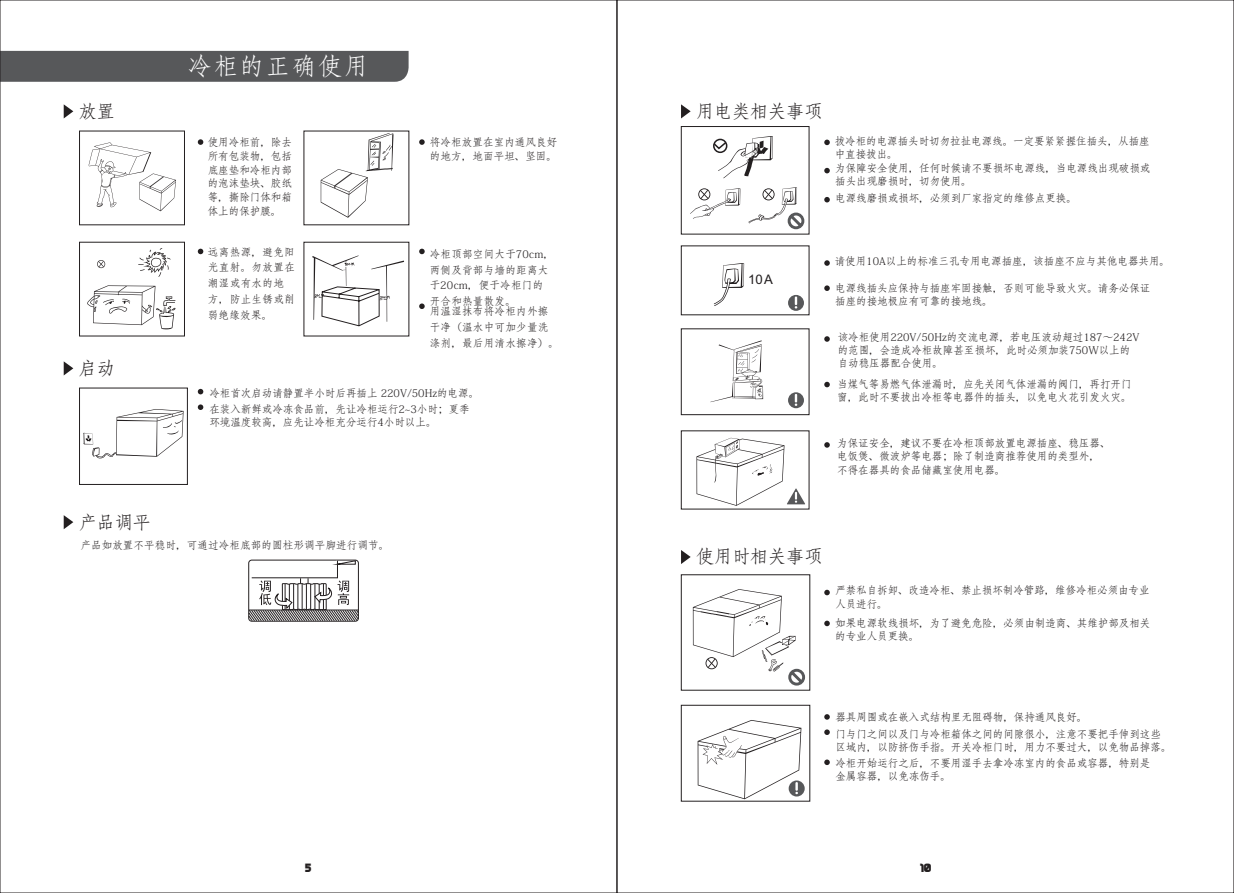
<style>
.page{position:relative;width:1234px;height:893px;background:#fff}
.page>*{position:absolute;margin:0;border:0;box-sizing:border-box;transform-origin:0 0}
.t1{font:24px "Adobe Fangsong Std";letter-spacing:.085em;color:#fff}
.t2{font:18px "Adobe Fangsong Std";color:#231f20}
.t3{font:13.2px "Arial";color:#231f20}
.t4{font:12px "Age";color:#231f20}
.t5{font:10.5px/13.2px "Adobe Fangsong Std";color:#231f20}
.t6{font:10.5px/15.8px "Adobe Fangsong Std";letter-spacing:.03em;color:#231f20}
.t7{font:10.5px/15.8px "Adobe Fangsong Std";letter-spacing:.04em;color:#231f20}
</style>
<div class="page">
<div style="left:680px;top:705px;width:130px;height:96px;border:1px solid #231f20"></div>
<svg style="left:824px;top:590px;width:5px;height:5px"></svg>
<svg style="left:824px;top:621px;width:5px;height:5px"></svg>
<svg style="left:824px;top:714px;width:5px;height:6px"></svg>
<svg style="left:824px;top:729px;width:5px;height:6px"></svg>
<svg style="left:824px;top:759px;width:5px;height:6px"></svg>
<svg style="left:697px;top:720px;width:107px;height:79px"></svg>
<svg style="left:692px;top:589px;width:114px;height:97px"></svg>
<svg style="left:788px;top:392px;width:15px;height:16px"></svg>
<svg style="left:710px;top:340px;width:53px;height:62px"></svg>
<div style="left:680px;top:328px;width:129px;height:87px;border:1px solid #231f20"></div>
<svg style="left:824px;top:336px;width:5px;height:6px"></svg>
<svg style="left:824px;top:442px;width:5px;height:6px"></svg>
<svg style="left:824px;top:382px;width:5px;height:5px"></svg>
<svg style="left:788px;top:295px;width:15px;height:16px"></svg>
<svg style="left:690px;top:136px;width:115px;height:94px"></svg>
<svg style="left:714px;top:263px;width:30px;height:43px"></svg>
<div style="left:680px;top:126px;width:129px;height:108px;border:1px solid #231f20"></div>
<svg style="left:824px;top:140px;width:5px;height:5px"></svg>
<svg style="left:824px;top:168px;width:5px;height:5px"></svg>
<svg style="left:824px;top:197px;width:5px;height:5px"></svg>
<svg style="left:824px;top:260px;width:5px;height:6px"></svg>
<svg style="left:824px;top:285px;width:5px;height:6px"></svg>
<svg style="left:696px;top:438px;width:109px;height:68px"></svg>
<svg style="left:320px;top:133px;width:73px;height:85px"></svg>
<svg style="left:419px;top:249px;width:5px;height:5px"></svg>
<svg style="left:419px;top:139px;width:5px;height:6px"></svg>
<svg style="left:198px;top:249px;width:5px;height:5px"></svg>
<svg style="left:198px;top:139px;width:5px;height:6px"></svg>
<svg style="left:419px;top:303px;width:5px;height:6px"></svg>
<div style="left:79px;top:131px;width:106px;height:94px;border:1px solid #231f20"></div>
<div style="left:79px;top:242px;width:106px;height:94px;border:1px solid #231f20"></div>
<svg style="left:88px;top:142px;width:88px;height:69px"></svg>
<svg style="left:87px;top:248px;width:88px;height:81px"></svg>
<svg style="left:312px;top:255px;width:92px;height:72px"></svg>
<svg style="left:198px;top:389px;width:5px;height:5px"></svg>
<svg style="left:198px;top:404px;width:5px;height:6px"></svg>
<div style="left:79px;top:388px;width:109px;height:97px;border:1px solid #231f20"></div>
<svg style="left:83px;top:409px;width:100px;height:49px"></svg>
<svg style="left:248px;top:560px;width:111px;height:62px"></svg>
<svg style="left:64px;top:515px;width:9px;height:14px"></svg>
<svg style="left:64px;top:361px;width:9px;height:14px"></svg>
<svg style="left:64px;top:104px;width:9px;height:14px"></svg>
<div style="left:2px;top:51px;width:407px;height:31px;background:#57585a"></div>
<svg style="left:681px;top:104px;width:9px;height:14px"></svg>
<svg style="left:681px;top:550px;width:9px;height:14px"></svg>
<h2 class="t2" style="left:79px;top:102px;width:37px">放置</h2>
<h2 class="t2" style="left:79px;top:359px;width:37px">启动</h2>
<h2 class="t2" style="left:79px;top:513px;width:73px">产品调平</h2>
<h1 class="t1" style="left:188px;top:54px;width:182px">冷柜的正确使用</h1>
<p class="t5" style="left:208px;top:135px;width:85px;line-height:13.6px;text-align:justify">使用冷柜前，除去所有包装物，包括底座垫和冷柜内部的泡沫垫块、胶纸等，撕除门体和箱体上的保护膜。</p>
<p class="t5" style="left:429px;top:135px;width:129px;line-height:13.6px">将冷柜放置在室内通风良好的地方，地面平坦、坚固。</p>
<p class="t7" style="left:208px;top:244px;width:89px">远离热源，避免阳光直射。勿放置在潮湿或有水的地方，防止生锈或削弱绝缘效果。</p>
<p class="t6" style="left:429px;top:246px;width:126px">冷柜顶部空间大于70cm，两侧及背部与墙的距离大于20cm，便于冷柜门的开合和热量散发。</p>
<p class="t6" style="left:429px;top:303px;width:131px">用温湿抹布将冷柜内外擦干净（温水中可加少量洗涤剂，最后用清水擦净）。</p>
<p class="t5" style="left:209px;top:385px;width:271px;line-height:16.5px">冷柜首次启动请静置半小时后再插上 220V/50Hz的电源。在装入新鲜或冷冻食品前，先让冷柜运行2~3小时；夏季</p>
<p class="t5" style="left:209px;top:416px;width:228px">环境温度较高，应先让冷柜充分运行4小时以上。</p>
<p class="t5" style="left:80px;top:538px;width:310px">产品如放置不平稳时，可通过冷柜底部的圆柱形调平脚进行调节。</p>
<h2 class="t2" style="left:696px;top:102px;width:127px">用电类相关事项</h2>
<p class="t5" style="left:834px;top:134px;width:316px">拔冷柜的电源插头时切勿拉扯电源线。一定要紧紧握住插头，从插座中直接拔出。</p>
<p class="t5" style="left:835px;top:161px;width:316px">为保障安全使用，任何时候请不要损坏电源线，当电源线出现破损或插头出现磨损时，切勿使用。</p>
<p class="t5" style="left:835px;top:192px;width:243px">电源线磨损或损坏，必须到厂家指定的维修点更换。</p>
<p class="t3" style="left:748px;top:274px;width:26px">10A</p>
<p class="t5" style="left:834px;top:255px;width:337px">请使用10A以上的标准三孔专用电源插座，该插座不应与其他电器共用。</p>
<p class="t5" style="left:835px;top:282px;width:316px">电源线插头应保持与插座牢固接触，否则可能导致火灾。请务必保证插座的接地极应有可靠的接地线。</p>
<p class="t5" style="left:837px;top:331px;width:303px">该冷柜使用220V/50Hz的交流电源，若电压波动超过187～242V的范围，会造成冷柜故障甚至损坏，此时必须加装750W以上的自动稳压器配合使用。</p>
<p class="t5" style="left:837px;top:377px;width:295px">当煤气等易燃气体泄漏时，应先关闭气体泄漏的阀门，再打开门窗，此时不要拔出冷柜等电器件的插头，以免电火花引发火灾。</p>
<p class="t5" style="left:837px;top:437px;width:274px">为保证安全，建议不要在冷柜顶部放置电源插座、稳压器、电饭煲、微波炉等电器；除了制造商推荐使用的类型外，不得在器具的食品储藏室使用电器。</p>
<h2 class="t2" style="left:696px;top:548px;width:127px">使用时相关事项</h2>
<p class="t5" style="left:835px;top:584px;width:316px">严禁私自拆卸、改造冷柜、禁止损坏制冷管路，维修冷柜必须由专业人员进行。</p>
<p class="t5" style="left:835px;top:616px;width:316px">如果电源软线损坏，为了避免危险，必须由制造商、其维护部及相关的专业人员更换。</p>
<p class="t5" style="left:835px;top:710px;width:253px">器具周围或在嵌入式结构里无阻碍物，保持通风良好。</p>
<p class="t5" style="left:835px;top:727px;width:337px">门与门之间以及门与冷柜箱体之间的间隙很小，注意不要把手伸到这些区域内，以防挤伤手指。开关冷柜门时，用力不要过大，以免物品掉落。</p>
<p class="t5" style="left:835px;top:756px;width:316px">冷柜开始运行之后，不要用湿手去拿冷冻室内的食品或容器，特别是金属容器，以免冻伤手。</p>
<p class="t4" style="left:305px;top:862px;width:8px">5</p>
<p class="t4" style="left:919px;top:862px;width:13px">10</p>
</div>
